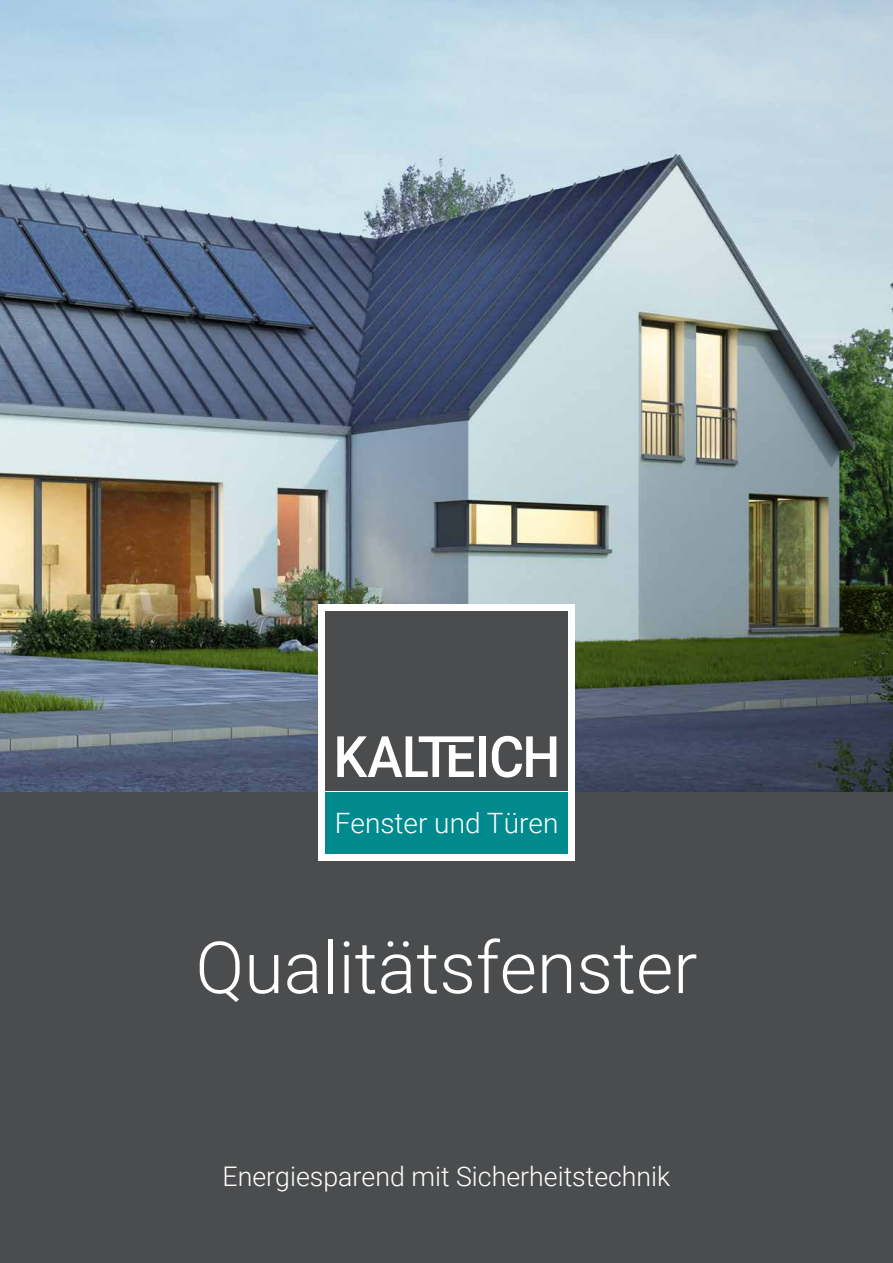
<style>
.page{position:relative;width:893px;height:1263px;background:#fff}
.page>*{position:absolute;margin:0;border:0;box-sizing:border-box;transform-origin:0 0}
.t1{font:300 72px "Roboto";color:#fff}
.t2{font:300 28.05px "Roboto";color:#fff}
.t3{font:300 27px "Roboto";color:#fff}
</style>
<div class="page">
<img style="left:0;top:0;width:893px;height:792px">
<div style="left:0;top:792px;width:893px;height:471px;background:#4b4c4d"></div>
<div style="left:319px;top:605px;width:256px;height:256px;background:#fff"></div>
<div style="left:325px;top:611px;width:243px;height:179px;background:#4b4c4d"></div>
<div style="left:325px;top:792px;width:243px;height:62px;background:#008a8e"></div>
<div style="left:480px;top:736px;width:6px;height:41px;background:#fff"></div>
<svg style="left:492px;top:736px;width:64px;height:41px"></svg>
<svg style="left:337px;top:736px;width:137px;height:41px"></svg>
<p class="t2" style="left:335px;top:804px;width:225px">Fenster und Türen</p>
<h1 class="t1" style="left:195px;top:917px;width:503px">Qualitätsfenster</h1>
<p class="t3" style="left:223px;top:1158px;width:449px">Energiesparend mit Sicherheitstechnik</p>
</div>
